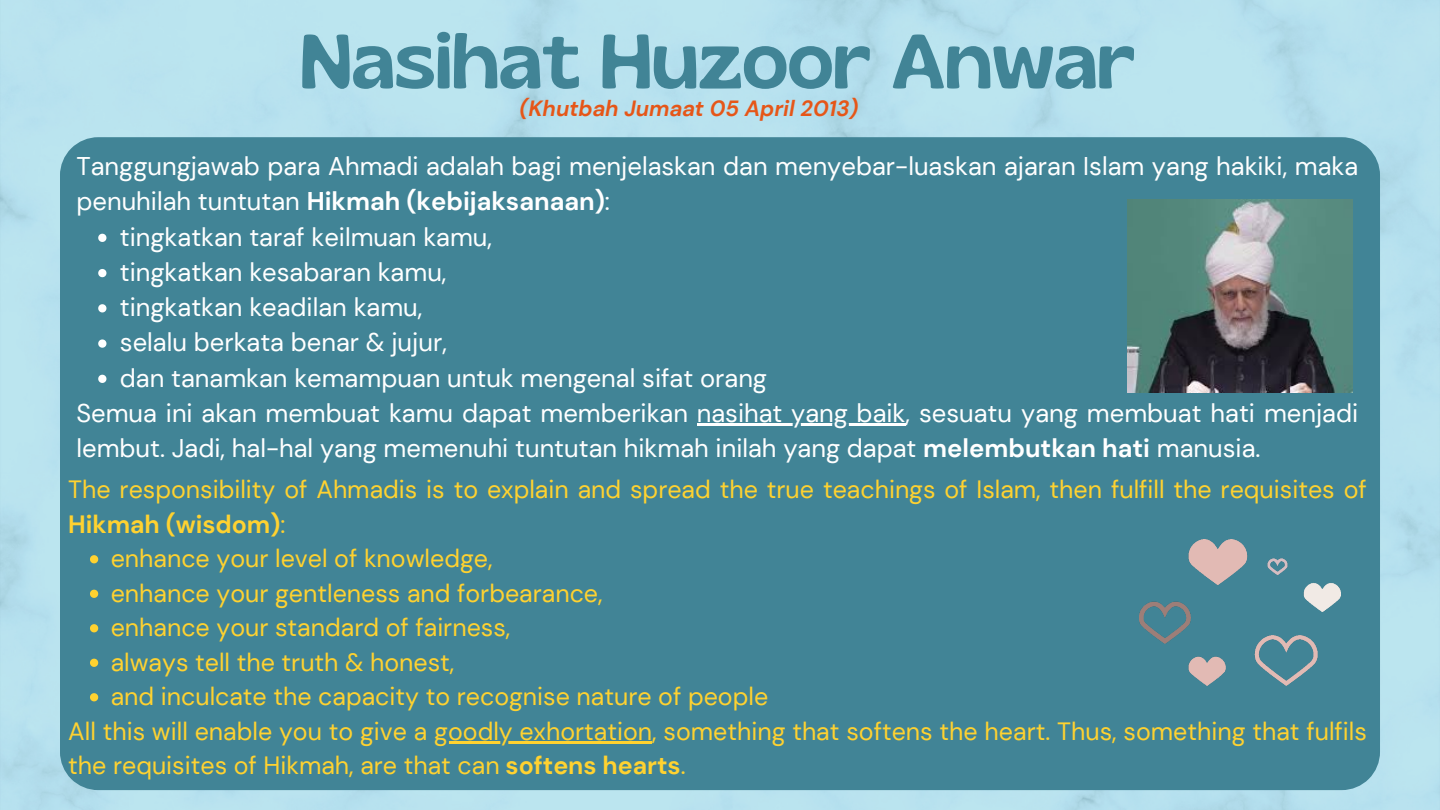
<style>
.page{position:relative;width:1440px;height:810px;background:#fff}
.page>*{position:absolute;margin:0;border:0;box-sizing:border-box;transform-origin:0 0}
.t1{font:76.4px "Gliker";color:#418496}
.t2{font:25.6px/35.2px "DM Sans";color:#fff}
.t3{font:25px/34.5px "DM Sans";color:#ffd230}
.t4{font:italic 700 22px "DM Sans";color:#e65618}
.s1{font-weight:700}
</style>
<div class="page">
<div style="left:60px;top:137px;width:1320px;height:653px;background:#418496"></div>
<img style="left:1128px;top:199px;width:224px;height:193px">
<img style="left:1140px;top:540px;width:200px;height:146px">
<svg style="left:98px;top:234px;width:8px;height:8px"></svg>
<svg style="left:98px;top:269px;width:8px;height:8px"></svg>
<svg style="left:98px;top:304px;width:8px;height:8px"></svg>
<svg style="left:98px;top:339px;width:8px;height:9px"></svg>
<svg style="left:98px;top:375px;width:8px;height:8px"></svg>
<hr style="left:697px;top:423px;width:208px;height:3px;background:#fff">
<svg style="left:90px;top:555px;width:8px;height:8px"></svg>
<svg style="left:90px;top:590px;width:8px;height:8px"></svg>
<svg style="left:90px;top:624px;width:8px;height:8px"></svg>
<svg style="left:90px;top:659px;width:8px;height:8px"></svg>
<svg style="left:90px;top:693px;width:8px;height:8px"></svg>
<hr style="left:434px;top:741px;width:218px;height:2px;background:#ffd230">
<h1 class="t1" style="left:300px;top:14px;width:837px">Nasihat Huzoor Anwar</h1>
<p class="t4" style="left:520px;top:94px;width:340px">(Khutbah Jumaat 05 April 2013)</p>
<p class="t2" style="left:76px;top:149px;width:1283px">Tanggungjawab para Ahmadi adalah bagi menjelaskan dan menyebar-luaskan ajaran Islam yang hakiki, maka penuhilah tuntutan <span class="s1">Hikmah (kebijaksanaan)</span>:</p>
<p class="t2" style="left:120px;top:219px;width:649px">tingkatkan taraf keilmuan kamu,<br>tingkatkan kesabaran kamu,<br>tingkatkan keadilan kamu,<br>selalu berkata benar &amp; jujur,<br>dan tanamkan kemampuan untuk mengenal sifat orang</p>
<p class="t2" style="left:76px;top:396px;width:1283px">Semua ini akan membuat kamu dapat memberikan nasihat yang baik, sesuatu yang membuat hati menjadi lembut. Jadi, hal-hal yang memenuhi tuntutan hikmah inilah yang dapat <span class="s1">melembutkan hati</span> manusia.</p>
<p class="t3" style="left:68px;top:472px;width:1300px">The responsibility of Ahmadis is to explain and spread the true teachings of Islam, then fulfill the requisites of<br><span class="s1">Hikmah (wisdom)</span>:</p>
<p class="t3" style="left:111px;top:541px;width:659px">enhance your level of knowledge,<br>enhance your gentleness and forbearance,<br>enhance your standard of fairness,<br>always tell the truth &amp; honest,<br>and inculcate the capacity to recognise nature of people</p>
<p class="t3" style="left:68px;top:714px;width:1300px">All this will enable you to give a goodly exhortation, something that softens the heart. Thus, something that fulfils the requisites of Hikmah, are that can <span class="s1">softens hearts</span>.</p>
</div>
